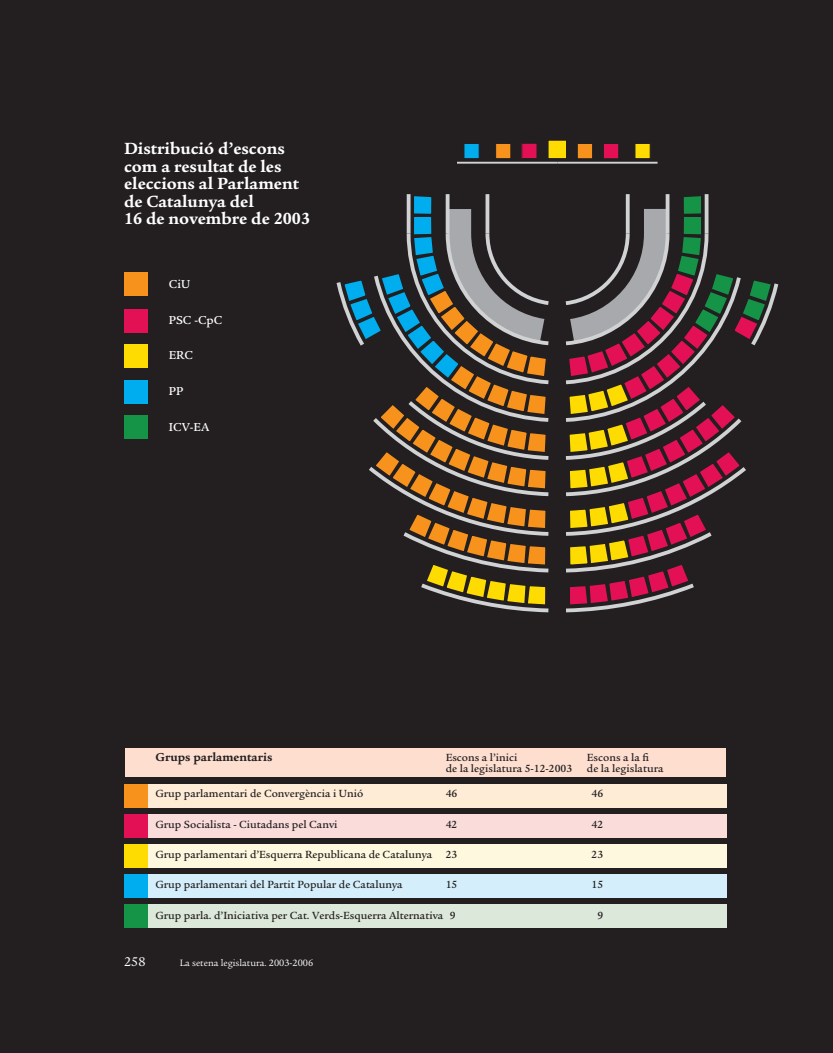
<style>
.page{position:relative;width:833px;height:1053px;background:#fff}
.page>*{position:absolute;margin:0;border:0;box-sizing:border-box;transform-origin:0 0}
.T4{font:700 17.5px/17.5px "Legacy Serif Std";color:#fff}
.t1{font:13.75px "Legacy Serif Std";color:#fff}
.TG{font:500 12.5px "Legacy Serif Std";color:#fff}
.TG_N{font:700 12.5px "Legacy Serif Std";color:#231f20}
.TG-2{font:500 11.25px "Legacy Serif Std";color:#231f20}
.TG_N-2{font:500 11.25px "Legacy Serif Std";color:#231f20}
.t2{font:10px "Legacy Serif Std";color:#fff}
</style>
<div class="page">
<div style="left:0;top:0;width:833px;height:1052px;background:#231f20"></div>
<div style="left:124px;top:273px;width:23px;height:23px;background:#f7931d"></div>
<div style="left:124px;top:309px;width:23px;height:23px;background:#e41056"></div>
<div style="left:124px;top:344px;width:23px;height:23px;background:#ffdc01"></div>
<div style="left:124px;top:380px;width:23px;height:23px;background:#00aeef"></div>
<div style="left:124px;top:415px;width:23px;height:23px;background:#159448"></div>
<div style="left:124px;top:784px;width:603px;height:23px;background:#feecd7"></div>
<div style="left:124px;top:844px;width:603px;height:23px;background:#fef9de"></div>
<div style="left:124px;top:873px;width:603px;height:24px;background:#d4effb"></div>
<div style="left:124px;top:904px;width:603px;height:23px;background:#dce8d9"></div>
<div style="left:124px;top:784px;width:24px;height:23px;background:#f7931d"></div>
<div style="left:124px;top:844px;width:23px;height:23px;background:#ffdc01"></div>
<div style="left:124px;top:873px;width:23px;height:24px;background:#00aeef"></div>
<div style="left:124px;top:904px;width:23px;height:23px;background:#159448"></div>
<div style="left:125px;top:748px;width:601px;height:28px;background:#fddecf"></div>
<div style="left:124px;top:814px;width:602px;height:23px;background:#fadcdb"></div>
<div style="left:124px;top:814px;width:23px;height:23px;background:#e41056"></div>
<div style="left:547px;top:140px;width:20px;height:19px;background:#ffdc01;border:1px solid #231f20"></div>
<div style="left:522px;top:143px;width:15px;height:15px;background:#e41056"></div>
<div style="left:521px;top:143px;width:16px;height:16px;border:1px solid #231f20"></div>
<div style="left:495px;top:143px;width:16px;height:16px;background:#f7931d;border:1px solid #231f20"></div>
<div style="left:603px;top:143px;width:15px;height:16px;background:#e41056"></div>
<div style="left:603px;top:143px;width:16px;height:16px;border:1px solid #231f20"></div>
<div style="left:634px;top:143px;width:16px;height:16px;background:#ffdc01;border:1px solid #231f20"></div>
<div style="left:463px;top:143px;width:16px;height:16px;background:#00aeef;border:1px solid #231f20"></div>
<div style="left:577px;top:143px;width:15px;height:16px;background:#f7931d"></div>
<div style="left:577px;top:143px;width:16px;height:16px;border:1px solid #231f20"></div>
<svg style="left:565px;top:194px;width:214px;height:419px"></svg>
<svg style="left:665px;top:194px;width:4px;height:39px"></svg>
<svg style="left:336px;top:194px;width:213px;height:419px"></svg>
<hr style="left:446px;top:194px;width:3px;height:39px;background:#d1d2d4">
<hr style="left:557px;top:162px;width:100px;height:2px;background:#d1d2d4">
<hr style="left:457px;top:162px;width:100px;height:2px;background:#d1d2d4">
<p class="T4" style="left:124px;top:140px;width:176px">Distribució d’escons com a resultat de les eleccions al Parlament de Catalunya del</p>
<p class="T4" style="left:124px;top:210px;width:187px">16 de novembre de 2003</p>
<p class="TG" style="left:169px;top:277px;width:23px">CiU</p>
<p class="TG" style="left:169px;top:312px;width:55px">PSC -CpC</p>
<p class="TG" style="left:169px;top:348px;width:26px">ERC</p>
<p class="TG" style="left:169px;top:384px;width:16px">PP</p>
<p class="TG" style="left:169px;top:419px;width:42px">ICV-EA</p>
<p class="TG_N" style="left:156px;top:749px;width:118px">Grups parlamentaris</p>
<p class="TG_N-2" style="left:446px;top:751px;width:73px">Escons a l’inici</p>
<p class="TG_N-2" style="left:587px;top:751px;width:64px">Escons a la fi</p>
<p class="TG_N-2" style="left:446px;top:762px;width:128px">de la legislatura 5-12-2003</p>
<p class="TG_N-2" style="left:587px;top:762px;width:78px">de la legislatura</p>
<p class="TG-2" style="left:156px;top:787px;width:209px">Grup parlamentari de Convergència i Unió</p>
<p class="TG-2" style="left:446px;top:787px;width:13px">46</p>
<p class="TG-2" style="left:591px;top:787px;width:13px">46</p>
<p class="TG-2" style="left:156px;top:817px;width:183px">Grup Socialista - Ciutadans pel Canvi</p>
<p class="TG-2" style="left:446px;top:817px;width:13px">42</p>
<p class="TG-2" style="left:591px;top:817px;width:13px">42</p>
<p class="TG-2" style="left:156px;top:848px;width:303px">Grup parlamentari d’Esquerra Republicana de Catalunya 23</p>
<p class="TG-2" style="left:591px;top:848px;width:13px">23</p>
<p class="TG-2" style="left:156px;top:878px;width:248px">Grup parlamentari del Partit Popular de Catalunya</p>
<p class="TG-2" style="left:446px;top:878px;width:13px">15</p>
<p class="TG-2" style="left:591px;top:878px;width:13px">15</p>
<p class="TG-2" style="left:156px;top:908px;width:302px">Grup parla. d’Iniciativa per Cat. Verds-Esquerra Alternativa 9</p>
<p class="TG-2" style="left:597px;top:908px;width:7px">9</p>
<p class="t1" style="left:124px;top:953px;width:23px">258</p>
<p class="t2" style="left:180px;top:956px;width:135px">La setena legislatura. 2003-2006</p>
</div>
